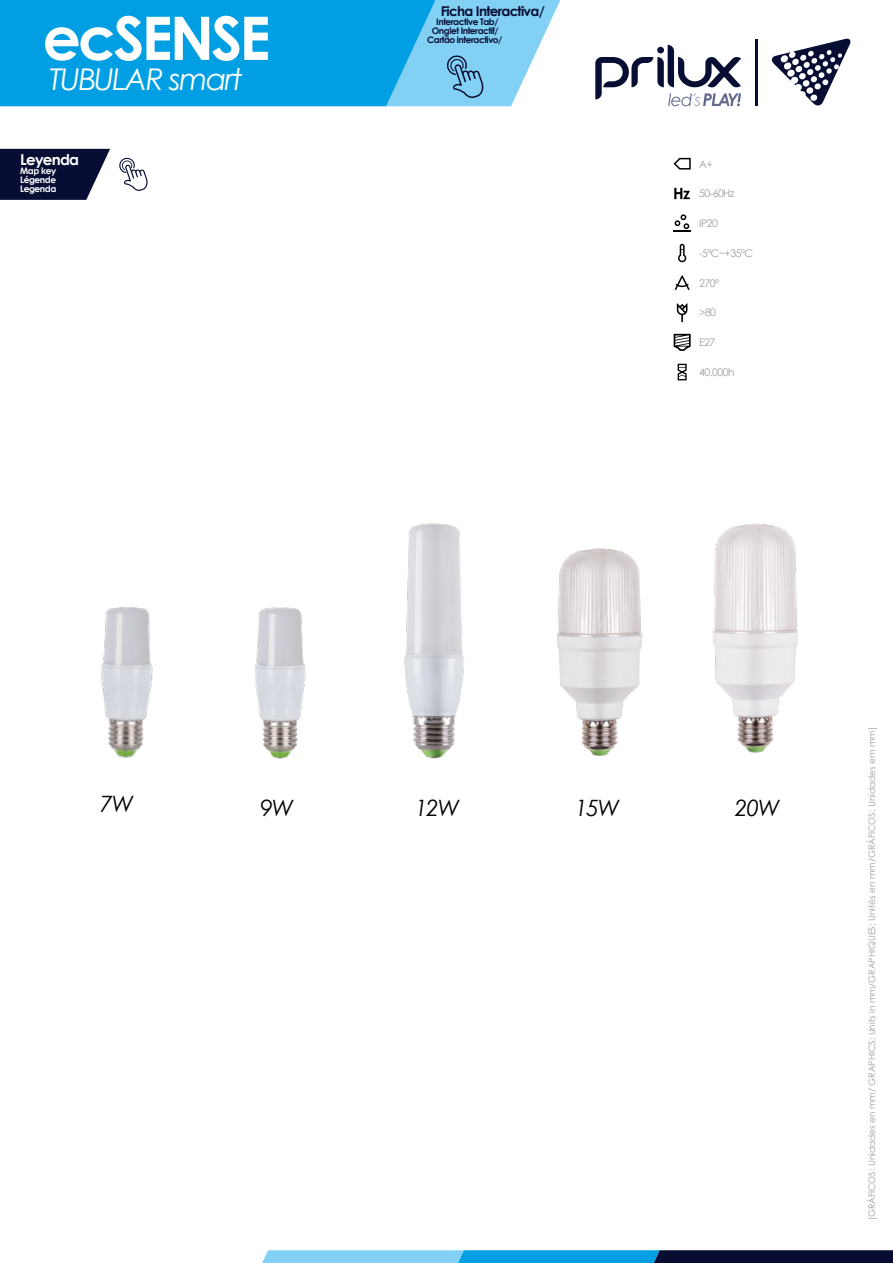
<style>
.page{position:relative;width:893px;height:1263px;background:#fff}
.page>*{position:absolute;margin:0;border:0;box-sizing:border-box;transform-origin:0 0}
.t1{font:700 60px "Century Gothic";letter-spacing:-.05em;color:#fff}
.t2{font:italic 30px "Century Gothic";letter-spacing:-.05em;color:#fff}
.t3{font:italic 22.5px "Century Gothic";letter-spacing:-.05em;color:#000}
.t4{font:700 15px "Century Gothic";letter-spacing:-.05em;color:#fff}
.t5{font:700 13.5px "Century Gothic";letter-spacing:-.05em;color:#070d33}
.t6{font:10.5px "Century Gothic";letter-spacing:-.05em;color:#9d9d9c}
.t7{font:9px "Century Gothic";color:#9d9d9c}
.t8{font:700 9px/9px "Century Gothic";letter-spacing:-.05em;color:#070d33;text-align:center}
.t9{font:700 9px/9px "Century Gothic";letter-spacing:-.05em;color:#fff;text-align:justify}
</style>
<div class="page">
<div style="left:0;top:0;width:386px;height:106px;background:#009fe3"></div>
<svg style="left:262px;top:1250px;width:631px;height:13px;background:#307aa8"></svg>
<hr style="left:755px;top:39px;width:2px;height:67px;background:#070d33">
<svg style="left:771px;top:39px;width:80px;height:67px"></svg>
<svg style="left:595px;top:45px;width:146px;height:61px"></svg>
<svg style="left:0;top:149px;width:110px;height:51px;background:#222749"></svg>
<svg style="left:386px;top:0;width:174px;height:106px;background:#7eccf0"></svg>
<svg style="left:119px;top:157px;width:29px;height:34px"></svg>
<svg style="left:674px;top:158px;width:17px;height:12px"></svg>
<svg style="left:674px;top:188px;width:16px;height:11px"></svg>
<svg style="left:674px;top:214px;width:17px;height:18px"></svg>
<svg style="left:678px;top:244px;width:8px;height:18px"></svg>
<svg style="left:675px;top:275px;width:15px;height:15px"></svg>
<svg style="left:677px;top:303px;width:10px;height:19px"></svg>
<svg style="left:674px;top:334px;width:17px;height:17px"></svg>
<svg style="left:678px;top:364px;width:9px;height:16px"></svg>
<img style="left:404px;top:523px;width:60px;height:236px">
<img style="left:254px;top:607px;width:52px;height:152px">
<img style="left:101px;top:607px;width:52px;height:151px">
<img style="left:557px;top:548px;width:86px;height:208px">
<img style="left:712px;top:523px;width:86px;height:230px">
<h1 class="t1" style="left:43px;top:-7px;width:229px">ecSENSE</h1>
<h2 class="t2" style="left:49px;top:58px;width:195px">TUBULAR smart</h2>
<h3 class="t4" style="left:20px;top:148px;width:60px">Leyenda</h3>
<p class="t9" style="left:20px;top:166px;width:38px">Map key Légende Legenda</p>
<h3 class="t5" style="left:441px;top:1px;width:106px">Ficha Interactiva/</h3>
<p class="t8" style="left:427px;top:16px;width:77px">Interactive Tab/<br>Onglet Interactif/<br>Cartão interactivo/</p>
<p class="t6" style="left:699px;top:157px;width:15px">A+</p>
<p class="t6" style="left:699px;top:186px;width:37px">50-60Hz</p>
<p class="t6" style="left:699px;top:216px;width:20px">IP20</p>
<p class="t6" style="left:699px;top:246px;width:55px">-5ºC~+35ºC</p>
<p class="t6" style="left:699px;top:276px;width:21px">270º</p>
<p class="t6" style="left:699px;top:305px;width:18px">&gt;80</p>
<p class="t6" style="left:699px;top:335px;width:18px">E27</p>
<p class="t6" style="left:699px;top:365px;width:37px">40.000h</p>
<h3 class="t3" style="left:100px;top:788px;width:34px">7W</h3>
<h3 class="t3" style="left:261px;top:793px;width:34px">9W</h3>
<h3 class="t3" style="left:415px;top:793px;width:46px">12W</h3>
<h3 class="t3" style="left:575px;top:793px;width:46px">15W</h3>
<h3 class="t3" style="left:735px;top:793px;width:46px">20W</h3>
<p class="t7" style="left:865px;top:1220px;width:495px;rotate:-90deg">[GRÁFICOS: Unidades en mm/ GRAPHICS: Units in mm/GRAPHIQUES: Unités en mm/GRÁFICOS: Unidades em mm]</p>
</div>
